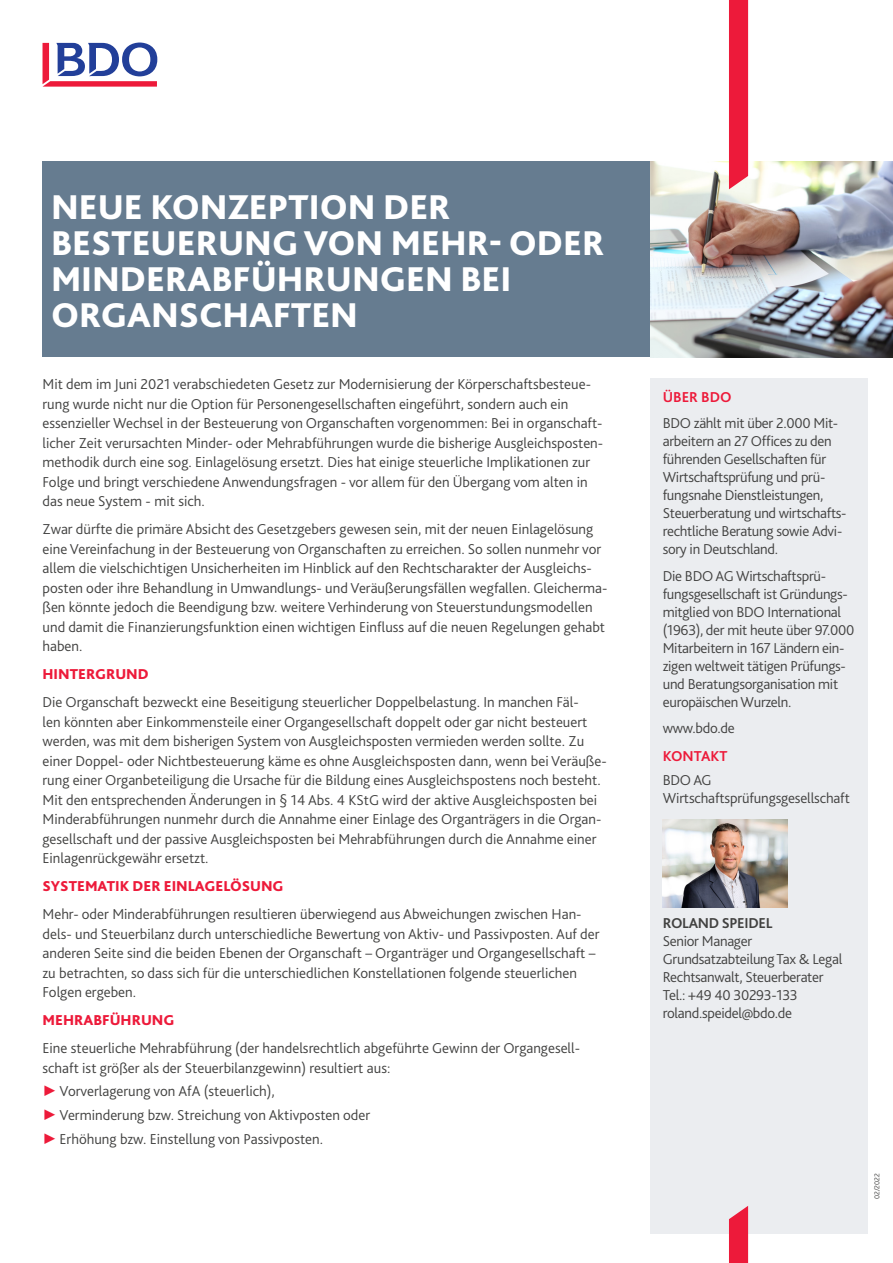
<style>
.page{position:relative;width:893px;height:1263px;background:#fff}
.page>*{position:absolute;margin:0;border:0;box-sizing:border-box;transform-origin:0 0}
.Main_heading_white{font:800 36px/36px "Bliss Pro";color:#fff}
.Body_text{font:300 15px/19.5px "Bliss Pro";color:#414140}
.Sidebar_copy{font:300 15px/18px "Bliss Pro";letter-spacing:-.02em;color:#414140}
.Subheading_level_1{font:800 15px "Bliss Pro";color:#ed1a3a}
.Subheading_level_3{font:700 15px "Bliss Pro";color:#ed1a3a}
.Body_text-2{font:300 7.5px "Bliss Pro";color:#414140}
.s1{font-family:"Times New Roman";font-weight:400;color:#ed1a3a}
.s2{font-weight:700}
</style>
<div class="page">
<svg style="left:43px;top:43px;width:114px;height:44px"></svg>
<img style="left:650px;top:162px;width:243px;height:196px">
<div style="left:650px;top:378px;width:217px;height:855px;background:#ebedf0"></div>
<img style="left:663px;top:820px;width:125px;height:87px">
<div style="left:729px;top:0;width:19px;height:189px;background:#ed1a3a"></div>
<svg style="left:729px;top:1206px;width:19px;height:57px"></svg>
<div style="left:43px;top:162px;width:607px;height:195px;background:#667c90"></div>
<p class="Main_heading_white" style="left:51px;top:189px;width:555px">NEUE KONZEPTION DER<br>BESTEUERUNG VON MEHR- ODER<br>MINDERABFÜHRUNGEN BEI<br>ORGANSCHAFTEN</p>
<p class="Body_text" style="left:43px;top:374px;width:562px">Mit dem im Juni 2021 verabschiedeten Gesetz zur Modernisierung der Körperschaftsbesteue&shy;rung wurde nicht nur die Option für Personengesellschaften eingeführt, sondern auch ein essenzieller Wechsel in der Besteuerung von Organschaften vorgenommen: Bei in organschaft&shy;licher Zeit verursachten Minder- oder Mehrabführungen wurde die bisherige Ausgleichsposten&shy;methodik durch eine sog. Einlagelösung ersetzt. Dies hat einige steuerliche Implikationen zur Folge und bringt verschiedene Anwendungsfragen - vor allem für den Übergang vom alten in das neue System - mit sich.</p>
<p class="Body_text" style="left:43px;top:519px;width:566px">Zwar dürfte die primäre Absicht des Gesetzgebers gewesen sein, mit der neuen Einlagelösung eine Vereinfachung in der Besteuerung von Organschaften zu erreichen. So sollen nunmehr vor allem die vielschichtigen Unsicherheiten im Hinblick auf den Rechtscharakter der Ausgleichs&shy;posten oder ihre Behandlung in Umwandlungs- und Veräußerungsfällen wegfallen. Gleicherma&shy;ßen könnte jedoch die Beendigung bzw. weitere Verhinderung von Steuerstundungsmodellen und damit die Finanzierungsfunktion einen wichtigen Einfluss auf die neuen Regelungen gehabt haben.</p>
<p class="Subheading_level_1" style="left:43px;top:665px;width:108px">HINTERGRUND</p>
<p class="Body_text" style="left:43px;top:692px;width:566px">Die Organschaft bezweckt eine Beseitigung steuerlicher Doppelbelastung. In manchen Fäl-<br>len könnten aber Einkommensteile einer Organgesellschaft doppelt oder gar nicht besteuert werden, was mit dem bisherigen System von Ausgleichsposten vermieden werden sollte. Zu einer Doppel- oder Nichtbesteuerung käme es ohne Ausgleichsposten dann, wenn bei Veräuße&shy;rung einer Organbeteiligung die Ursache für die Bildung eines Ausgleichspostens noch besteht.<br>Mit den entsprechenden Änderungen in § 14 Abs. 4 KStG wird der aktive Ausgleichsposten bei Minderabführungen nunmehr durch die Annahme einer Einlage des Organträgers in die Organ&shy;gesellschaft und der passive Ausgleichsposten bei Mehrabführungen durch die Annahme einer Einlagenrückgewähr ersetzt.</p>
<p class="Subheading_level_1" style="left:43px;top:877px;width:243px">SYSTEMATIK DER EINLAGELÖSUNG</p>
<p class="Body_text" style="left:43px;top:904px;width:558px">Mehr- oder Minderabführungen resultieren überwiegend aus Abweichungen zwischen Han&shy;dels- und Steuerbilanz durch unterschiedliche Bewertung von Aktiv- und Passivposten. Auf der anderen Seite sind die beiden Ebenen der Organschaft – Organträger und Organgesellschaft – zu betrachten, so dass sich für die unterschiedlichen Konstellationen folgende steuerlichen Folgen ergeben.</p>
<p class="Subheading_level_1" style="left:43px;top:1011px;width:133px">MEHRABFÜHRUNG</p>
<p class="Body_text" style="left:43px;top:1038px;width:539px">Eine steuerliche Mehrabführung (der handelsrechtlich abgeführte Gewinn der Organgesell&shy;schaft ist größer als der Steuerbilanzgewinn) resultiert aus:</p>
<p class="Body_text" style="left:43px;top:1081px;width:234px"><span class="s1">►</span>Vorverlagerung von AfA (steuerlich),</p>
<p class="Body_text" style="left:43px;top:1105px;width:329px"><span class="s1">►</span>Verminderung bzw. Streichung von Aktivposten oder</p>
<p class="Body_text" style="left:43px;top:1129px;width:282px"><span class="s1">►</span>Erhöhung bzw. Einstellung von Passivposten.</p>
<p class="Subheading_level_3" style="left:663px;top:388px;width:71px">ÜBER BDO</p>
<p class="Sidebar_copy" style="left:663px;top:414px;width:185px">BDO zählt mit über 2.000 Mit&shy;arbeitern an 27 Offices zu den führenden Gesellschaften für<br>Wirtschaftsprüfung und prü&shy;fungsnahe Dienstleistungen,<br>Steuerberatung und wirtschafts&shy;rechtliche Beratung sowie Advi&shy;sory in Deutschland.</p>
<p class="Sidebar_copy" style="left:663px;top:567px;width:193px">Die BDO AG Wirtschaftsprü&shy;fungsgesellschaft ist Gründungs&shy;mitglied von BDO International (1963), der mit heute über 97.000<br>Mitarbeitern in 167 Ländern ein&shy;zigen weltweit tätigen Prüfungs&shy;und Beratungsorganisation mit europäischen Wurzeln.</p>
<p class="Sidebar_copy" style="left:663px;top:719px;width:73px">www.bdo.de</p>
<p class="Subheading_level_3" style="left:663px;top:747px;width:66px">KONTAKT</p>
<p class="Sidebar_copy" style="left:663px;top:771px;width:189px">BDO AG<br>Wirtschaftsprüfungsgesellschaft</p>
<p class="Sidebar_copy" style="left:663px;top:914px;width:181px"><span class="s2">ROLAND SPEIDEL<br></span>Senior Manager<br>Grundsatzabteilung Tax &amp; Legal<br>Rechtsanwalt, Steuerberater<br>Tel.: +49 40 30293-133 roland.speidel@bdo.de</p>
<p class="Body_text-2" style="left:872px;top:1199px;width:28px;rotate:-90deg">02/2022</p>
</div>
